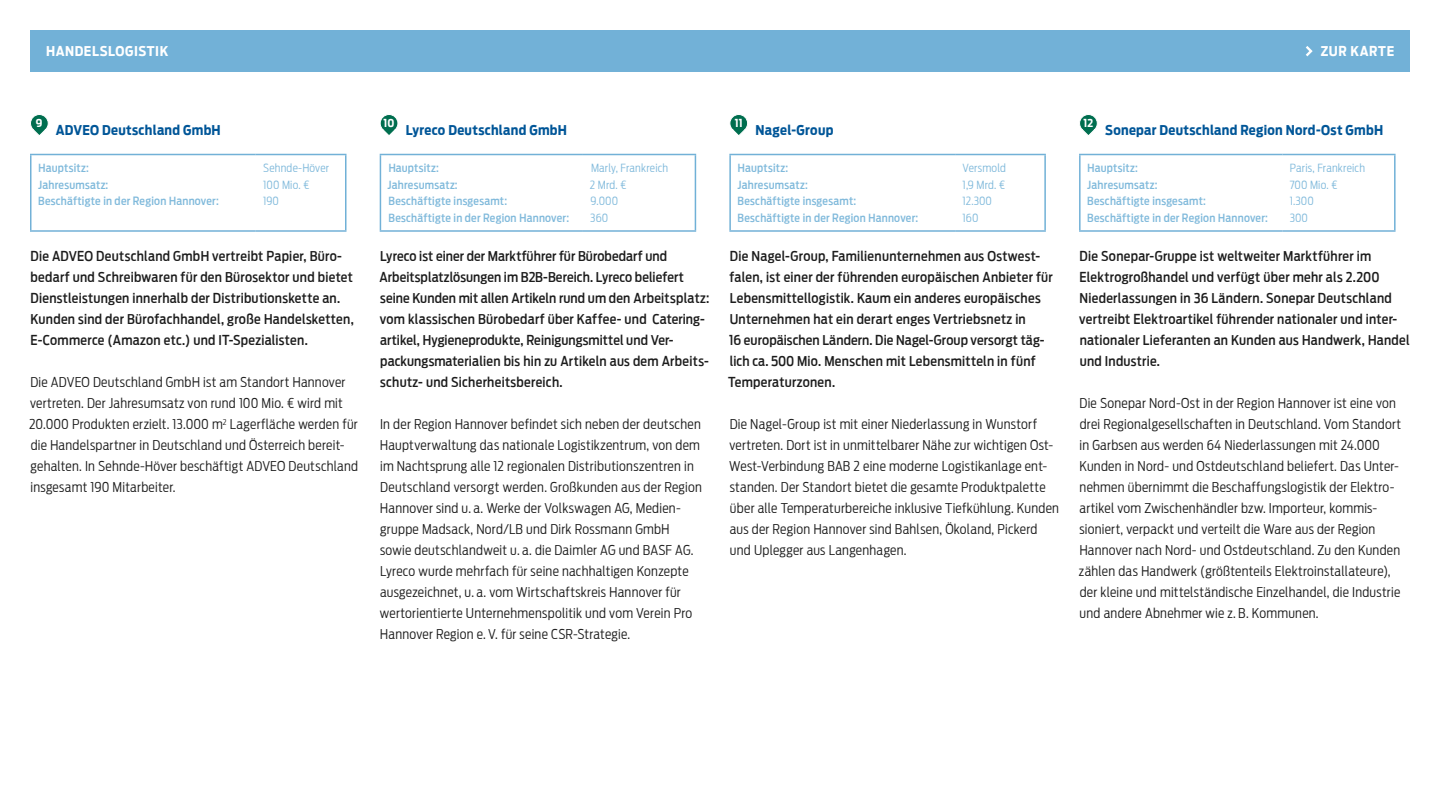
<style>
.page{position:relative;width:1440px;height:810px;background:#fff}
.page>*{position:absolute;margin:0;border:0;box-sizing:border-box;transform-origin:0 0}
.Fließtext{font:300 13.5px/21px "Antenna Cond";letter-spacing:.02em;color:#1c1c1c}
.Fließtext-2{font:500 13.5px/21px "Antenna Cond";letter-spacing:.02em;color:#1c1c1c}
.Headline_Unternehmen{font:700 13.5px "Antenna Cond";letter-spacing:.02em;color:#005698}
.t1{font:700 13.5px "Antenna Cond";letter-spacing:.04em;color:#fff}
.Tabelle{font:500 11.25px "Antenna Cond";letter-spacing:.02em;color:#7fb9db}
.Tabelle_rechts{font:300 11.25px "Antenna Cond";letter-spacing:.015em;color:#7fb9db}
.Zahl{font:700 10.88px "Antenna Cond";color:#fff}
</style>
<div class="page">
<div style="left:30px;top:30px;width:1380px;height:42px;background:#72b1d7"></div>
<svg style="left:1306px;top:46px;width:7px;height:10px"></svg>
<svg style="left:380px;top:114px;width:18px;height:21px"></svg>
<svg style="left:729px;top:114px;width:19px;height:22px"></svg>
<svg style="left:1079px;top:114px;width:19px;height:21px"></svg>
<svg style="left:30px;top:114px;width:19px;height:21px"></svg>
<hr style="left:30px;top:154px;width:226px;height:1px;background:#72b1d7">
<hr style="left:30px;top:155px;width:2px;height:75px;background:#72b1d7">
<hr style="left:256px;top:154px;width:90px;height:1px;background:#72b1d7">
<hr style="left:30px;top:230px;width:226px;height:2px;background:#72b1d7">
<hr style="left:256px;top:230px;width:90px;height:2px;background:#72b1d7">
<hr style="left:345px;top:155px;width:1px;height:75px;background:#70b1d7">
<hr style="left:380px;top:154px;width:203px;height:1px;background:#72b1d7">
<hr style="left:380px;top:155px;width:1px;height:75px;background:#72b1d7">
<hr style="left:583px;top:154px;width:113px;height:1px;background:#72b1d7">
<hr style="left:380px;top:230px;width:203px;height:2px;background:#72b1d7">
<hr style="left:583px;top:230px;width:113px;height:2px;background:#72b1d7">
<hr style="left:695px;top:155px;width:1px;height:75px;background:#70b1d7">
<hr style="left:729px;top:154px;width:226px;height:1px;background:#72b1d7">
<hr style="left:729px;top:155px;width:2px;height:75px;background:#72b1d7">
<hr style="left:955px;top:154px;width:91px;height:1px;background:#72b1d7">
<hr style="left:729px;top:230px;width:226px;height:2px;background:#72b1d7">
<hr style="left:955px;top:230px;width:91px;height:2px;background:#72b1d7">
<hr style="left:1044px;top:155px;width:2px;height:75px;background:#70b1d7">
<hr style="left:1079px;top:154px;width:203px;height:1px;background:#72b1d7">
<hr style="left:1079px;top:155px;width:2px;height:75px;background:#72b1d7">
<hr style="left:1282px;top:154px;width:114px;height:1px;background:#72b1d7">
<hr style="left:1079px;top:230px;width:203px;height:2px;background:#72b1d7">
<hr style="left:1282px;top:230px;width:114px;height:2px;background:#72b1d7">
<hr style="left:1394px;top:155px;width:2px;height:75px;background:#70b1d7">
<p class="t1" style="left:46px;top:43px;width:124px">HANDELSLOGISTIK</p>
<p class="t1" style="left:1321px;top:43px;width:75px">ZUR KARTE</p>
<p class="Zahl" style="left:36px;top:117px;width:8px">9</p>
<p class="Headline_Unternehmen" style="left:56px;top:122px;width:166px">ADVEO Deutschland GmbH</p>
<p class="Tabelle" style="left:38px;top:162px;width:52px">Hauptsitz:</p>
<p class="Tabelle" style="left:38px;top:178px;width:72px">Jahresumsatz:</p>
<p class="Tabelle" style="left:38px;top:195px;width:182px">Beschäftigte in der Region Hannover:</p>
<p class="Tabelle_rechts" style="left:263px;top:162px;width:67px">Sehnde-Höver</p>
<p class="Tabelle_rechts" style="left:263px;top:178px;width:48px">100 Mio. €</p>
<p class="Tabelle_rechts" style="left:263px;top:195px;width:17px">190</p>
<p class="Fließtext-2" style="left:30px;top:246px;width:325px">Die ADVEO Deutschland GmbH vertreibt Papier, Büro&shy;bedarf und Schreibwaren für den Bürosektor und bietet Dienstleistungen innerhalb der Distributionskette an.<br>Kunden sind der Bürofachhandel, große Handelsketten, E-Commerce (Amazon etc.) und IT-Spezialisten.</p>
<p class="Fließtext" style="left:29px;top:372px;width:331px">Die ADVEO Deutschland GmbH ist am Standort Hannover vertreten. Der Jahresumsatz von rund 100 Mio. € wird mit 20.000 Produkten erzielt. 13.000 m<sup>2</sup> Lagerfläche werden für die Handelspartner in Deutschland und Österreich bereit&shy;gehalten. In Sehnde-Höver beschäftigt ADVEO Deutschland insgesamt 190 Mitarbeiter.</p>
<p class="Zahl" style="left:384px;top:117px;width:12px">10</p>
<p class="Headline_Unternehmen" style="left:406px;top:122px;width:163px">Lyreco Deutschland GmbH</p>
<p class="Tabelle" style="left:388px;top:162px;width:52px">Hauptsitz:</p>
<p class="Tabelle" style="left:388px;top:178px;width:72px">Jahresumsatz:</p>
<p class="Tabelle" style="left:389px;top:195px;width:120px">Beschäftigte insgesamt:</p>
<p class="Tabelle" style="left:389px;top:211px;width:182px">Beschäftigte in der Region Hannover:</p>
<p class="Tabelle_rechts" style="left:591px;top:162px;width:79px">Marly, Frankreich</p>
<p class="Tabelle_rechts" style="left:590px;top:178px;width:38px">2 Mrd. €</p>
<p class="Tabelle_rechts" style="left:591px;top:195px;width:29px">9.000</p>
<p class="Tabelle_rechts" style="left:590px;top:211px;width:19px">360</p>
<p class="Fließtext-2" style="left:380px;top:246px;width:331px">Lyreco ist einer der Marktführer für Bürobedarf und Arbeitsplatzlösungen im B2B-Bereich. Lyreco beliefert seine Kunden mit allen Artikeln rund um den Arbeitsplatz: vom klassischen Bürobedarf über Kaffee- und Catering&shy;artikel, Hygieneprodukte, Reinigungsmittel und Ver&shy;packungsmaterialien bis hin zu Artikeln aus dem Arbeits&shy;schutz- und Sicherheitsbereich.</p>
<p class="Fließtext" style="left:380px;top:414px;width:324px">In der Region Hannover befindet sich neben der deutschen Hauptverwaltung das nationale Logistikzentrum, von dem im Nachtsprung alle 12 regionalen Distributionszentren in Deutschland versorgt werden. Großkunden aus der Region Hannover sind u. a. Werke der Volkswagen AG, Medien&shy;gruppe Madsack, Nord/LB und Dirk Rossmann GmbH sowie deutschlandweit u. a. die Daimler AG und BASF AG.<br>Lyreco wurde mehrfach für seine nachhaltigen Konzepte ausgezeichnet, u. a. vom Wirtschaftskreis Hannover für wertorientierte Unternehmenspolitik und vom Verein Pro Hannover Region e. V. für seine CSR-Strategie.</p>
<p class="Zahl" style="left:735px;top:117px;width:9px">11</p>
<p class="Headline_Unternehmen" style="left:756px;top:122px;width:79px">Nagel-Group</p>
<p class="Tabelle" style="left:738px;top:162px;width:52px">Hauptsitz:</p>
<p class="Tabelle" style="left:738px;top:178px;width:72px">Jahresumsatz:</p>
<p class="Tabelle" style="left:738px;top:195px;width:120px">Beschäftigte insgesamt:</p>
<p class="Tabelle" style="left:738px;top:211px;width:182px">Beschäftigte in der Region Hannover:</p>
<p class="Tabelle_rechts" style="left:963px;top:162px;width:45px">Versmold</p>
<p class="Tabelle_rechts" style="left:963px;top:178px;width:44px">1,9 Mrd. €</p>
<p class="Tabelle_rechts" style="left:963px;top:195px;width:31px">12.300</p>
<p class="Tabelle_rechts" style="left:963px;top:211px;width:17px">160</p>
<p class="Fließtext-2" style="left:728px;top:246px;width:326px">Die Nagel-Group, Familienunternehmen aus Ostwest&shy;falen, ist einer der führenden europäischen Anbieter für Lebensmittellogistik. Kaum ein anderes europäisches Unternehmen hat ein derart enges Vertriebsnetz in<br>16 europäischen Ländern. Die Nagel-Group versorgt täg&shy;lich ca. 500 Mio. Menschen mit Lebensmitteln in fünf Temperaturzonen.</p>
<p class="Fließtext" style="left:729px;top:414px;width:331px">Die Nagel-Group ist mit einer Niederlassung in Wunstorf vertreten. Dort ist in unmittelbarer Nähe zur wichtigen Ost-West-Verbindung BAB 2 eine moderne Logistikanlage ent&shy;standen. Der Standort bietet die gesamte Produktpalette über alle Temperaturbereiche inklusive Tiefkühlung. Kunden aus der Region Hannover sind Bahlsen, Ökoland, Pickerd und Uplegger aus Langenhagen.</p>
<p class="Zahl" style="left:1084px;top:117px;width:11px">12</p>
<p class="Headline_Unternehmen" style="left:1105px;top:122px;width:279px">Sonepar Deutschland Region Nord-Ost GmbH</p>
<p class="Tabelle" style="left:1087px;top:162px;width:52px">Hauptsitz:</p>
<p class="Tabelle" style="left:1087px;top:178px;width:72px">Jahresumsatz:</p>
<p class="Tabelle" style="left:1087px;top:195px;width:120px">Beschäftigte insgesamt:</p>
<p class="Tabelle" style="left:1087px;top:211px;width:182px">Beschäftigte in der Region Hannover:</p>
<p class="Tabelle_rechts" style="left:1290px;top:162px;width:77px">Paris, Frankreich</p>
<p class="Tabelle_rechts" style="left:1290px;top:178px;width:49px">700 Mio. €</p>
<p class="Tabelle_rechts" style="left:1290px;top:195px;width:26px">1.300</p>
<p class="Tabelle_rechts" style="left:1290px;top:211px;width:20px">300</p>
<p class="Fließtext-2" style="left:1079px;top:246px;width:332px">Die Sonepar-Gruppe ist weltweiter Marktführer im Elektrogroßhandel und verfügt über mehr als 2.200<br>Niederlassungen in 36 Ländern. Sonepar Deutschland vertreibt Elektroartikel führender nationaler und inter&shy;nationaler Lieferanten an Kunden aus Handwerk, Handel und Industrie.</p>
<p class="Fließtext" style="left:1079px;top:393px;width:324px">Die Sonepar Nord-Ost in der Region Hannover ist eine von drei Regionalgesellschaften in Deutschland. Vom Standort in Garbsen aus werden 64 Niederlassungen mit 24.000<br>Kunden in Nord- und Ostdeutschland beliefert. Das Unter&shy;nehmen übernimmt die Beschaffungslogistik der Elektro&shy;artikel vom Zwischenhändler bzw. Importeur, kommis&shy;sioniert, verpackt und verteilt die Ware aus der Region Hannover nach Nord- und Ostdeutschland. Zu den Kunden zählen das Handwerk (größtenteils Elektroinstallateure), der kleine und mittelständische Einzelhandel, die Industrie und andere Abnehmer wie z. B. Kommunen.</p>
</div>
